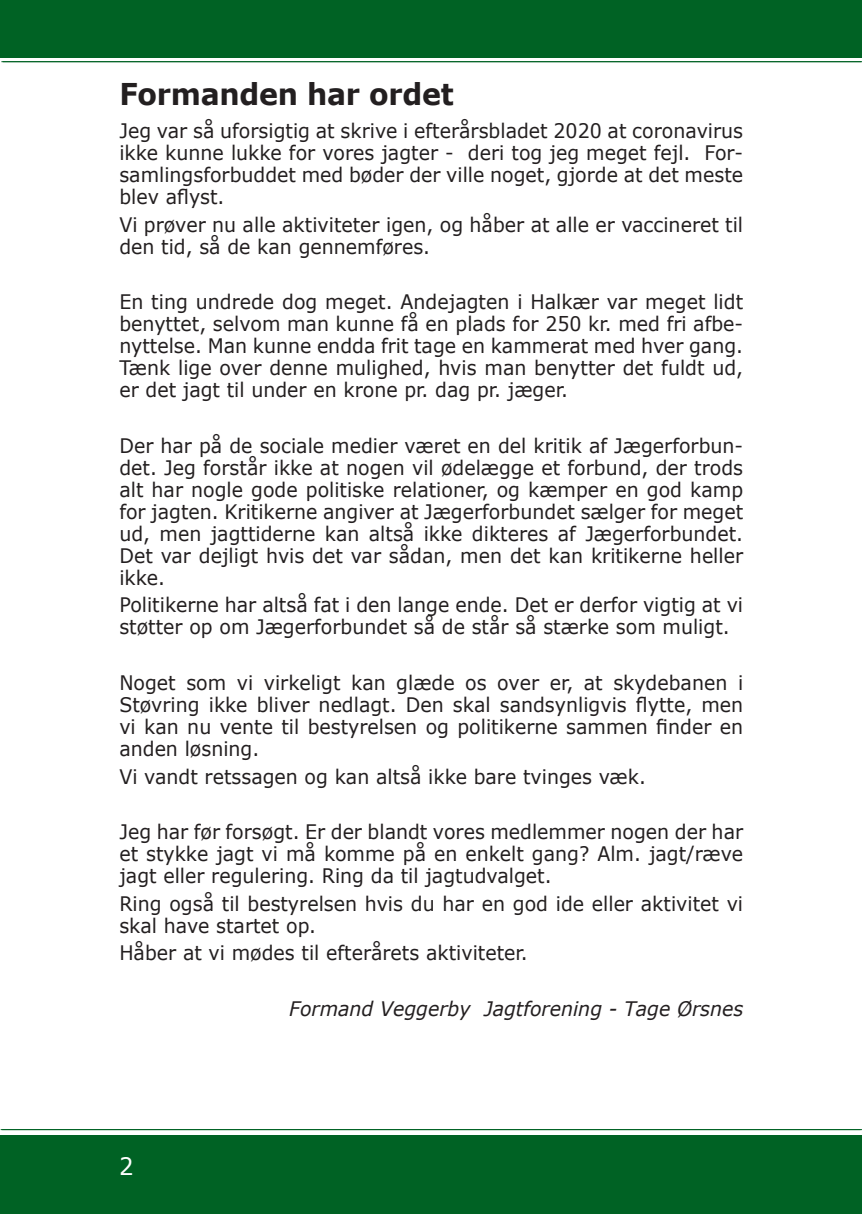
<style>
.page{position:relative;width:862px;height:1214px;background:#fff}
.page>*{position:absolute;margin:0;border:0;box-sizing:border-box;transform-origin:0 0}
.Overskrift{font:700 30px "Verdana";letter-spacing:-.01em;color:#231f20;scale:.95 1}
.Sidetal{font:24px "Verdana";color:#fff;scale:.95 1}
.Brødtekst{font:20px/22px "Verdana";color:#231f20;text-align:justify;scale:.95 1}
.Underskrift{font:italic 20px "Verdana";color:#231f20;scale:.95 1}
</style>
<div class="page">
<hr style="left:2px;top:1129px;width:860px;height:1px;background:#006224">
<hr style="left:3px;top:61px;width:859px;height:1px;background:#006224">
<div style="left:0;top:0;width:860px;height:57px;background:#006224"></div>
<div style="left:0;top:1134px;width:861px;height:79px;background:#006224"></div>
<hr style="left:1px;top:1129px;width:859px;height:1px;background:#006224">
<hr style="left:1px;top:61px;width:860px;height:1px;background:#006224">
<p class="Overskrift" style="left:119px;top:73px;width:353px">Formanden har ordet</p>
<p class="Brødtekst" style="left:119px;top:120px;width:658px">Jeg var så uforsigtig at skrive i efterårsbladet 2020 at coronavirus ikke kunne lukke for vores jagter - deri tog jeg meget fejl. For&shy;samlingsforbuddet med bøder der ville noget, gjorde at det meste blev aflyst.</p>
<p class="Brødtekst" style="left:119px;top:213px;width:658px">Vi prøver nu alle aktiviteter igen, og håber at alle er vaccineret til den tid, så de kan gennemføres.</p>
<p class="Brødtekst" style="left:119px;top:291px;width:658px">En ting undrede dog meget. Andejagten i Halkær var meget lidt benyttet, selvom man kunne få en plads for 250 kr. med fri afbe&shy;nyttelse. Man kunne endda frit tage en kammerat med hver gang.<br>Tænk lige over denne mulighed, hvis man benytter det fuldt ud, er det jagt til under en krone pr. dag pr. jæger.</p>
<p class="Brødtekst" style="left:119px;top:434px;width:658px">Der har på de sociale medier været en del kritik af Jægerforbun&shy;det. Jeg forstår ikke at nogen vil ødelægge et forbund, der trods alt har nogle gode politiske relationer, og kæmper en god kamp for jagten. Kritikerne angiver at Jægerforbundet sælger for meget ud, men jagttiderne kan altså ikke dikteres af Jægerforbundet.<br>Det var dejligt hvis det var sådan, men det kan kritikerne heller ikke.</p>
<p class="Brødtekst" style="left:119px;top:594px;width:658px">Politikerne har altså fat i den lange ende. Det er derfor vigtig at vi støtter op om Jægerforbundet så de står så stærke som muligt.</p>
<p class="Brødtekst" style="left:119px;top:671px;width:658px">Noget som vi virkeligt kan glæde os over er, at skydebanen i Støvring ikke bliver nedlagt. Den skal sandsynligvis flytte, men vi kan nu vente til bestyrelsen og politikerne sammen finder en anden løsning.</p>
<p class="Brødtekst" style="left:119px;top:765px;width:556px">Vi vandt retssagen og kan altså ikke bare tvinges væk.</p>
<p class="Brødtekst" style="left:119px;top:820px;width:658px">Jeg har før forsøgt. Er der blandt vores medlemmer nogen der har et stykke jagt vi må komme på en enkelt gang? Alm. jagt/ræve jagt eller regulering. Ring da til jagtudvalget.</p>
<p class="Brødtekst" style="left:119px;top:892px;width:658px">Ring også til bestyrelsen hvis du har en god ide eller aktivitet vi skal have startet op.</p>
<p class="Brødtekst" style="left:119px;top:941px;width:431px">Håber at vi mødes til efterårets aktiviteter.</p>
<p class="Underskrift" style="left:289px;top:994px;width:480px">Formand Veggerby Jagtforening - Tage Ørsnes</p>
<p class="Sidetal" style="left:119px;top:1149px;width:18px">26</p>
</div>
